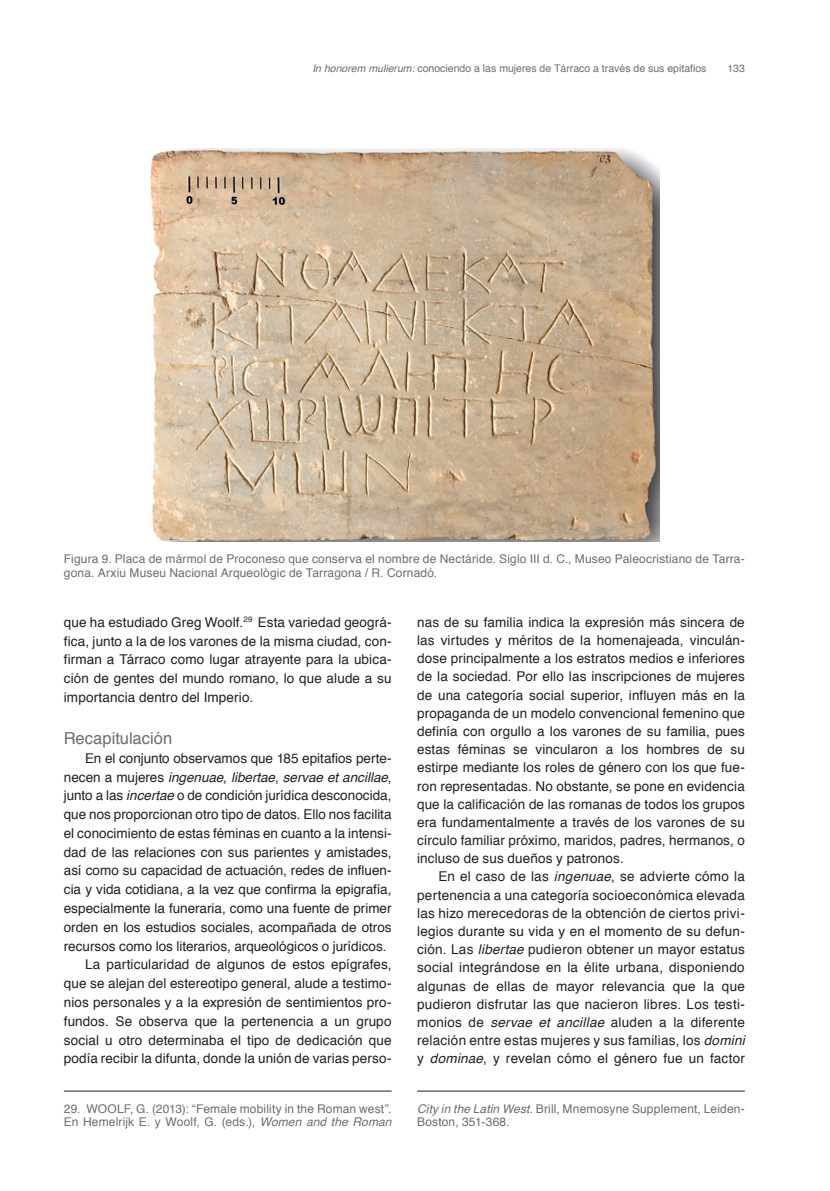
<style>
.page{position:relative;width:830px;height:1191px;background:#fff}
.page>*{position:absolute;margin:0;border:0;box-sizing:border-box;transform-origin:0 0}
.t1{font:16.5px "Helvetica";color:#6c6d70}
.t2{font:13.5px/18.1px "Helvetica";letter-spacing:.005em;color:#231f20;text-align:justify}
.t3{font:italic 13.5px "Helvetica";letter-spacing:-.005em;color:#231f20}
.t4{font:12px/13.5px "Helvetica";letter-spacing:.015em;color:#6c6d70}
.t5{font:10.5px "Helvetica";color:#6c6d70}
.s1{font-style:italic}
.s2{font-style:normal}
</style>
<div class="page">
<hr style="left:64px;top:1090px;width:327px;height:1px;background:#231f20">
<hr style="left:417px;top:1090px;width:327px;height:1px;background:#231f20">
<img style="left:150px;top:149px;width:509px;height:392px">
<p class="t5" style="left:312px;top:64px;width:395px"><span class="s1">In honorem mulierum:</span> conociendo a las mujeres de Tárraco a través de sus epitafios</p>
<p class="t5" style="left:727px;top:64px;width:19px">133</p>
<p class="t4" style="left:64px;top:552px;width:682px;line-height:14.4px">Figura 9. Placa de mármol de Proconeso que conserva el nombre de Nectáride. Siglo III d. C., Museo Paleocristiano de Tarra&shy;gona. Arxiu Museu Nacional Arqueològic de Tarragona / R. Cornadó.</p>
<p class="t2" style="left:64px;top:614px;width:329px;line-height:18.8px">que ha estudiado Greg Woolf.<sup>29</sup> Esta variedad geográ&shy;fica, junto a la de los varones de la misma ciudad, con&shy;firman a Tárraco como lugar atrayente para la ubica&shy;ción de gentes del mundo romano, lo que alude a su importancia dentro del Imperio.</p>
<p class="t1" style="left:64px;top:731px;width:110px">Recapitulación</p>
<p class="t2" style="left:85px;top:750px;width:308px">En el conjunto observamos que 185 epitafios perte-</p>
<p class="t3" style="left:64px;top:771px;width:329px"><span class="s2">necen a mujeres</span> ingenuae<span class="s2">,</span> libertae<span class="s2">,</span> servae et ancillae<span class="s2">,</span></p>
<p class="t2" style="left:64px;top:787px;width:329px">junto a las <span class="s1">incertae</span> o de condición jurídica desconocida,</p>
<p class="t2" style="left:64px;top:806px;width:329px">que nos proporcionan otro tipo de datos. Ello nos facilita</p>
<p class="t2" style="left:64px;top:825px;width:329px">el conocimiento de estas féminas en cuanto a la intensi-</p>
<p class="t2" style="left:64px;top:844px;width:329px">dad de las relaciones con sus parientes y amistades,</p>
<p class="t2" style="left:64px;top:862px;width:329px">así como su capacidad de actuación, redes de influen-</p>
<p class="t2" style="left:64px;top:881px;width:329px">cia y vida cotidiana, a la vez que confirma la epigrafía,</p>
<p class="t2" style="left:64px;top:900px;width:329px">especialmente la funeraria, como una fuente de primer</p>
<p class="t2" style="left:64px;top:919px;width:329px">orden en los estudios sociales, acompañada de otros</p>
<p class="t2" style="left:64px;top:937px;width:324px">recursos como los literarios, arqueológicos o jurídicos.</p>
<p class="t2" style="left:85px;top:956px;width:308px">La particularidad de algunos de estos epígrafes,</p>
<p class="t2" style="left:64px;top:975px;width:329px">que se alejan del estereotipo general, alude a testimo-</p>
<p class="t2" style="left:64px;top:994px;width:329px">nios personales y a la expresión de sentimientos pro-</p>
<p class="t2" style="left:64px;top:1013px;width:329px">fundos. Se observa que la pertenencia a un grupo</p>
<p class="t2" style="left:64px;top:1031px;width:329px">social u otro determinaba el tipo de dedicación que</p>
<p class="t2" style="left:64px;top:1050px;width:329px">podía recibir la difunta, donde la unión de varias perso-</p>
<p class="t2" style="left:417px;top:614px;width:329px">nas de su familia indica la expresión más sincera de las virtudes y méritos de la homenajeada, vinculán&shy;dose principalmente a los estratos medios e inferiores de la sociedad. Por ello las inscripciones de mujeres de una categoría social superior, influyen más en la propaganda de un modelo convencional femenino que definía con orgullo a los varones de su familia, pues estas féminas se vincularon a los hombres de su estirpe mediante los roles de género con los que fue&shy;ron representadas. No obstante, se pone en evidencia que la calificación de las romanas de todos los grupos era fundamentalmente a través de los varones de su círculo familiar próximo, maridos, padres, hermanos, o incluso de sus dueños y patronos.</p>
<p class="t2" style="left:417px;top:868px;width:329px;text-indent:21px">En el caso de las <span class="s1">ingenuae</span>, se advierte cómo la pertenencia a una categoría socioeconómica elevada las hizo merecedoras de la obtención de ciertos privi&shy;legios durante su vida y en el momento de su defun&shy;ción. Las <span class="s1">libertae</span> pudieron obtener un mayor estatus social integrándose en la élite urbana, disponiendo algunas de ellas de mayor relevancia que la que pudieron disfrutar las que nacieron libres. Los testi&shy;monios de <span class="s1">servae et ancillae</span> aluden a la diferente relación entre estas mujeres y sus familias, los <span class="s1">domini </span>y <span class="s1">dominae</span>, y revelan cómo el género fue un factor</p>
<p class="t4" style="left:64px;top:1102px;width:329px">29. WOOLF, G. (2013): “Female mobility in the Roman west”.<br>En Hemelrijk E. y Woolf, G. (eds.), <span class="s1">Women and the Roman</span></p>
<p class="t4" style="left:417px;top:1102px;width:329px"><span class="s1">City in the Latin West</span>. Brill, Mnemosyne Supplement, Leiden-<br>Boston, 351-368.</p>
</div>
